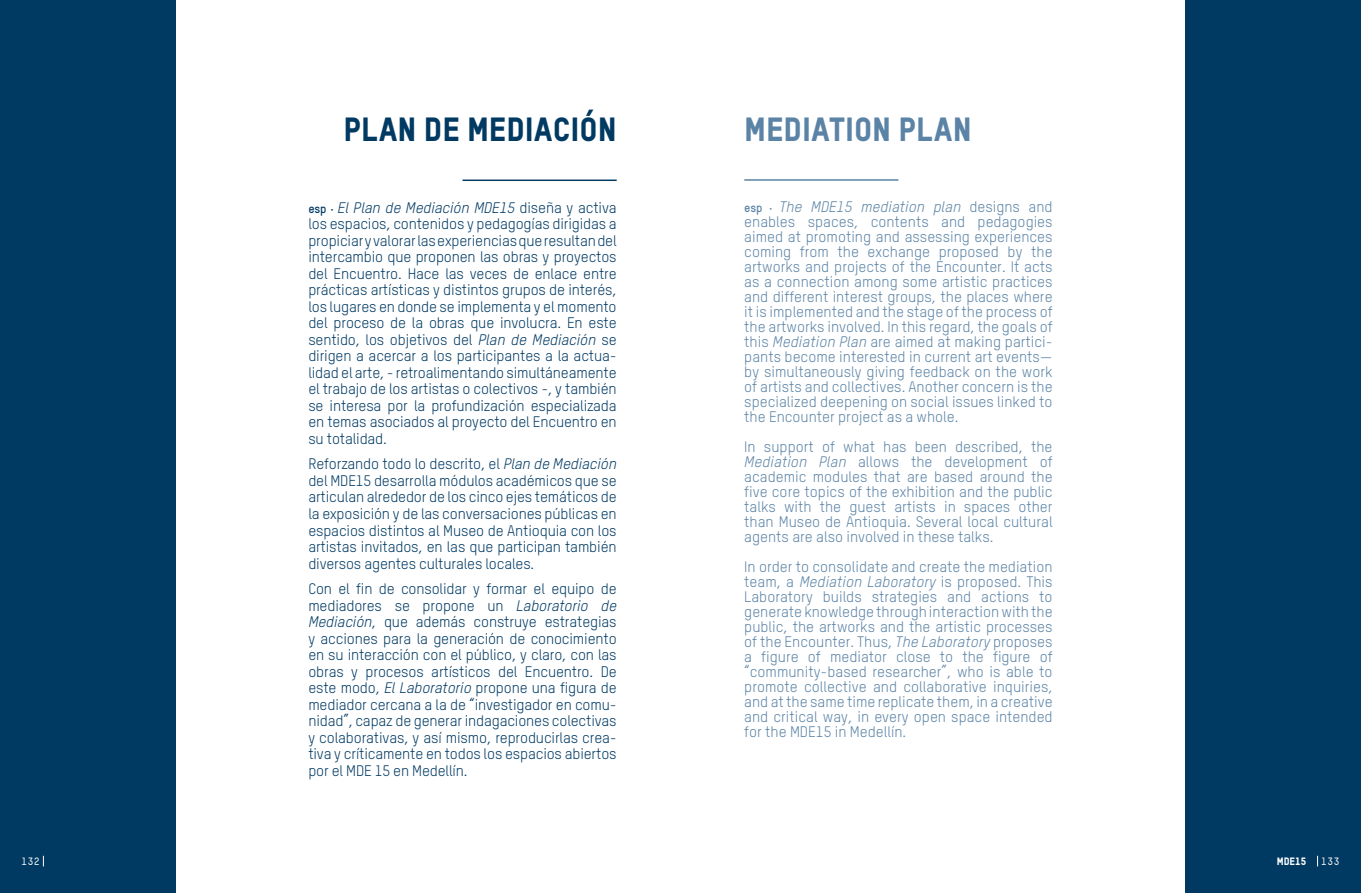
<style>
.page{position:relative;width:1361px;height:893px;background:#fff}
.page>*{position:absolute;margin:0;border:0;box-sizing:border-box;transform-origin:0 0}
.t1{font:33px "TSTARPRO Headline";color:#003a63}
.t2{font:33px "TSTARPRO Headline";color:#5b83a6}
.t3{font:15px/16.5px "TSTARPRO";letter-spacing:-.01em;color:#003a63;text-align:justify}
.t4{font:15px/15px "TSTARPRO";color:#5b83a6;text-align:justify}
.t5{font:700 10.5px "TSTAR Mono Round";color:#fff}
.t6{font:10.5px "TSTARPRO Headline";color:#fff}
.s1{font-weight:700;font-size:12px}
.s2{font-style:italic}
</style>
<div class="page">
<div style="left:1185px;top:0;width:176px;height:893px;background:#003a63"></div>
<div style="left:0;top:0;width:175px;height:893px;background:#003a63"></div>
<hr style="left:462px;top:180px;width:155px;height:1px;background:#003a63">
<hr style="left:744px;top:179px;width:154px;height:2px;background:#5b83a6">
<h1 class="t1" style="left:343px;top:109px;width:275px">PLAN DE MEDIACIÓN</h1>
<h1 class="t2" style="left:744px;top:109px;width:229px">MEDIATION PLAN</h1>
<p class="t3" style="left:308px;top:199px;width:310px"><span class="s1">esp ·</span> <span class="s2">El Plan de Mediación MDE15</span> diseña y activa los espacios, contenidos y pedagogías dirigidas a propiciar y valorar las experiencias que resultan del intercambio que proponen las obras y proyectos del Encuentro. Hace las veces de enlace entre prácticas artísticas y distintos grupos de interés, los lugares en donde se implementa y el momento del proceso de la obras que involucra. En este sentido, los objetivos del <span class="s2">Plan de Mediación</span> se dirigen a acercar a los participantes a la actua&shy;lidad el arte, - retroalimentando simultáneamente el trabajo de los artistas o colectivos -, y también se interesa por la profundización especializada en temas asociados al proyecto del Encuentro en su totalidad.</p>
<p class="t3" style="left:308px;top:456px;width:310px">Reforzando todo lo descrito, el <span class="s2">Plan de Mediación </span>del MDE15 desarrolla módulos académicos que se articulan alrededor de los cinco ejes temáticos de la exposición y de las conversaciones públicas en espacios distintos al Museo de Antioquia con los artistas invitados, en las que participan también diversos agentes culturales locales.</p>
<p class="t3" style="left:308px;top:580px;width:310px">Con el fin de consolidar y formar el equipo de mediadores se propone un <span class="s2">Laboratorio de Mediación</span>, que además construye estrategias y acciones para la generación de conocimiento en su interacción con el público, y claro, con las obras y procesos artísticos del Encuentro. De este modo, <span class="s2">El Laboratorio</span> propone una figura de mediador cercana a la de “investigador en comu&shy;nidad”, capaz de generar indagaciones colectivas y colaborativas, y así mismo, reproducirlas crea&shy;tiva y críticamente en todos los espacios abiertos por el MDE 15 en Medellín.</p>
<p class="t4" style="left:744px;top:199px;width:310px"><span class="s1">esp ·</span> <span class="s2">The MDE15 mediation plan</span> designs and enables spaces, contents and pedagogies aimed at promoting and assessing experiences coming from the exchange proposed by the artworks and projects of the Encounter. It acts as a connection among some artistic practices and different interest groups, the places where it is implemented and the stage of the process of the artworks involved. In this regard, the goals of this <span class="s2">Mediation Plan</span> are aimed at making partici&shy;pants become interested in current art events— by simultaneously giving feedback on the work of artists and collectives. Another concern is the specialized deepening on social issues linked to the Encounter project as a whole.</p>
<p class="t4" style="left:744px;top:439px;width:310px">In support of what has been described, the <span class="s2">Mediation Plan</span> allows the development of academic modules that are based around the five core topics of the exhibition and the public talks with the guest artists in spaces other than Museo de Antioquia. Several local cultural agents are also involved in these talks.</p>
<p class="t4" style="left:744px;top:559px;width:310px">In order to consolidate and create the mediation team, a <span class="s2">Mediation Laboratory</span> is proposed. This Laboratory builds strategies and actions to generate knowledge through interaction with the public, the artworks and the artistic processes of the Encounter. Thus, <span class="s2">The Laboratory</span> proposes a figure of mediator close to the figure of “community-based researcher”, who is able to promote collective and collaborative inquiries, and at the same time replicate them, in a creative and critical way, in every open space intended for the MDE15 in Medellín.</p>
<p class="t5" style="left:21px;top:855px;width:20px">132</p>
<p class="t5" style="left:1320px;top:855px;width:20px">133</p>
<p class="t6" style="left:1276px;top:855px;width:31px">MDE15</p>
</div>
